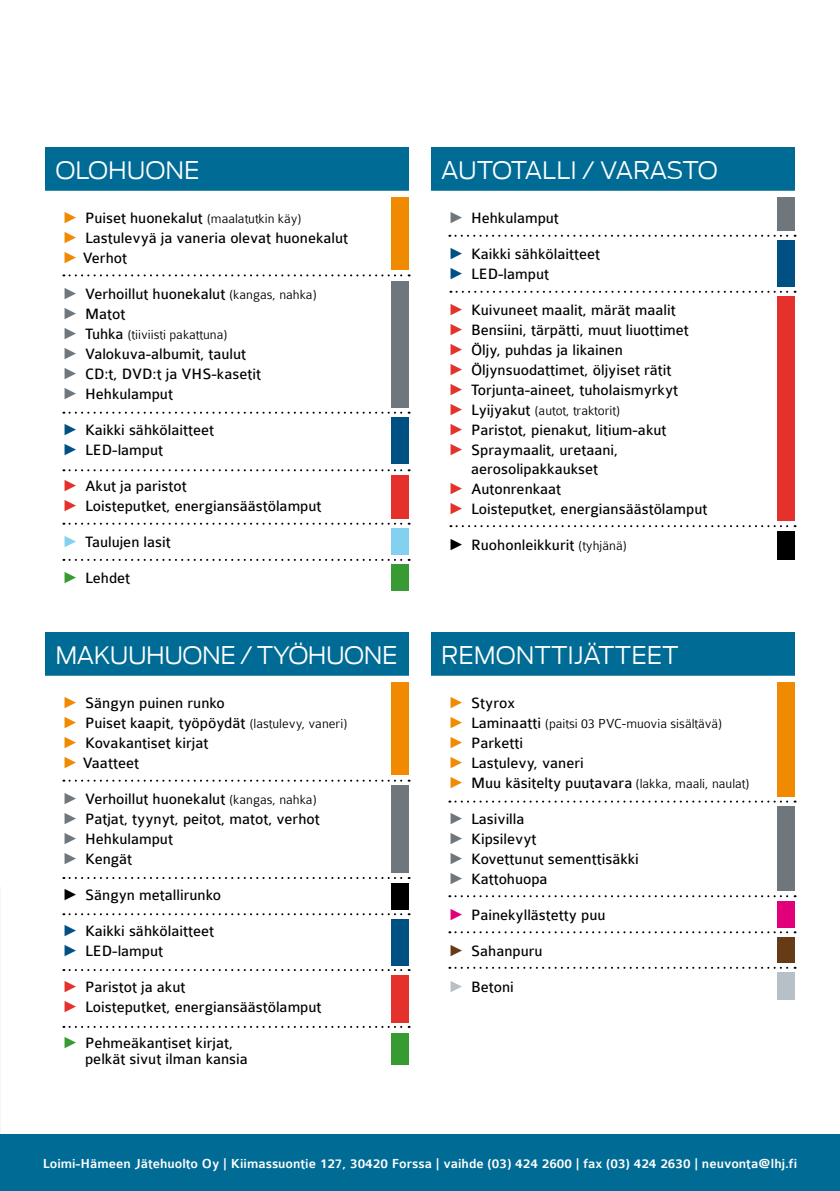
<style>
.page{position:relative;width:840px;height:1191px;background:#fff}
.page>*{position:absolute;margin:0;border:0;box-sizing:border-box;transform-origin:0 0}
.t1{font:300 24px "Antenna";letter-spacing:-.02em;color:#fff}
.t2{font:300 24px "Antenna";color:#fff}
.t3{font:16px/20px "Colaborate";color:#000}
.t4{font:500 14px "Colaborate";color:#fff}
.t5{font:300 14px "Colaborate";color:#000}
.s1{font-family:"Arial";color:#f08a00}
.s2{font-weight:300;font-size:14px}
.s3{font-family:"Arial";color:#6f777d}
.s4{font-family:"Arial";font-weight:400;font-size:16px;color:#6f777d}
.s5{font-weight:400;font-size:16px}
.s6{font-family:"Arial";color:#005084}
.s7{font-family:"Arial";color:#e4312b}
.s8{font-family:"Arial";color:#84d0f0}
.s9{font-family:"Arial";color:#389a32}
.s10{font-family:"Arial";font-weight:400;font-size:16px;color:#e4312b}
.s11{font-family:"Arial"}
.s12{font-family:"Arial";font-weight:400;font-size:16px;color:#f08a00}
.s13{font-family:"Arial";color:#e2007a}
.s14{font-family:"Arial";color:#673b15}
.s15{font-family:"Arial";color:#b6c0c6}
</style>
<div class="page">
<div style="left:45px;top:147px;width:363px;height:46px;background:#006c95"></div>
<div style="left:431px;top:147px;width:363px;height:46px;background:#006c95"></div>
<div style="left:431px;top:632px;width:363px;height:46px;background:#006c95"></div>
<div style="left:45px;top:632px;width:363px;height:46px;background:#006c95"></div>
<hr style="left:40px;top:191px;width:374px;height:4px;background:#fff">
<hr style="left:425px;top:191px;width:374px;height:4px;background:#fff">
<hr style="left:425px;top:676px;width:374px;height:4px;background:#fff">
<hr style="left:40px;top:676px;width:374px;height:4px;background:#fff">
<svg style="left:63px;top:274px;width:346px;height:2px"></svg>
<svg style="left:449px;top:235px;width:346px;height:2px"></svg>
<svg style="left:449px;top:800px;width:346px;height:2px"></svg>
<svg style="left:450px;top:291px;width:345px;height:2px"></svg>
<svg style="left:449px;top:895px;width:346px;height:2px"></svg>
<svg style="left:449px;top:931px;width:346px;height:2px"></svg>
<svg style="left:63px;top:779px;width:346px;height:2px"></svg>
<svg style="left:63px;top:412px;width:346px;height:2px"></svg>
<svg style="left:63px;top:877px;width:346px;height:2px"></svg>
<svg style="left:63px;top:469px;width:346px;height:2px"></svg>
<svg style="left:63px;top:913px;width:346px;height:2px"></svg>
<svg style="left:63px;top:523px;width:346px;height:2px"></svg>
<svg style="left:450px;top:525px;width:345px;height:2px"></svg>
<svg style="left:449px;top:966px;width:346px;height:2px"></svg>
<svg style="left:63px;top:969px;width:346px;height:2px"></svg>
<svg style="left:63px;top:1026px;width:346px;height:2px"></svg>
<svg style="left:63px;top:559px;width:346px;height:2px"></svg>
<div style="left:391px;top:198px;width:17px;height:72px;background:#f08a00"></div>
<div style="left:391px;top:682px;width:17px;height:93px;background:#f08a00"></div>
<div style="left:391px;top:281px;width:17px;height:127px;background:#6f777d"></div>
<div style="left:777px;top:198px;width:17px;height:33px;background:#6f777d"></div>
<div style="left:777px;top:682px;width:17px;height:114px;background:#f08a00"></div>
<div style="left:391px;top:785px;width:17px;height:87px;background:#6f777d"></div>
<div style="left:391px;top:417px;width:17px;height:47px;background:#005084"></div>
<div style="left:777px;top:241px;width:17px;height:46px;background:#005084"></div>
<div style="left:777px;top:901px;width:17px;height:26px;background:#e2007a"></div>
<div style="left:777px;top:937px;width:17px;height:26px;background:#673b15"></div>
<div style="left:391px;top:1033px;width:17px;height:31px;background:#389a32"></div>
<div style="left:777px;top:972px;width:17px;height:28px;background:#b6c0c6"></div>
<div style="left:391px;top:919px;width:17px;height:46px;background:#005084"></div>
<div style="left:391px;top:882px;width:17px;height:27px;background:#000"></div>
<div style="left:391px;top:475px;width:17px;height:44px;background:#e4312b"></div>
<div style="left:777px;top:297px;width:17px;height:224px;background:#e4312b"></div>
<div style="left:777px;top:806px;width:17px;height:85px;background:#6f777d"></div>
<div style="left:391px;top:975px;width:17px;height:47px;background:#e4312b"></div>
<div style="left:391px;top:528px;width:17px;height:27px;background:#84d0f0"></div>
<div style="left:777px;top:531px;width:17px;height:28px;background:#000"></div>
<div style="left:391px;top:565px;width:17px;height:26px;background:#389a32"></div>
<div style="left:0;top:1134px;width:839px;height:57px;background:#006c95"></div>
<h1 class="t2" style="left:55px;top:156px;width:146px">OLOHUONE</h1>
<h1 class="t1" style="left:441px;top:156px;width:278px">AUTOTALLI / VARASTO</h1>
<p class="t3" style="left:62px;top:208px;width:287px"><span class="s1">►</span> Puiset huonekalut <span class="s2">(maalatutkin käy)<br></span><span class="s1">►</span> Lastulevyä ja vaneria olevat huonekalut <span class="s1">►</span> Verhot</p>
<p class="t3" style="left:62px;top:284px;width:255px"><span class="s3">►</span> Verhoillut huonekalut <span class="s2">(kangas, nahka) </span><span class="s3">►</span> Matot</p>
<p class="t5" style="left:62px;top:327px;width:166px"><span class="s4">►</span> <span class="s5">Tuhka</span> (tiiviisti pakattuna)</p>
<p class="t3" style="left:62px;top:344px;width:200px"><span class="s3">►</span> Valokuva-albumit, taulut <span class="s3">►</span> CD:t, DVD:t ja VHS-kasetit <span class="s3">►</span> Hehkulamput</p>
<p class="t3" style="left:62px;top:420px;width:153px"><span class="s6">►</span> Kaikki sähkölaitteet <span class="s6">►</span> LED-lamput</p>
<p class="t3" style="left:62px;top:476px;width:260px"><span class="s7">►</span> Akut ja paristot<br><span class="s7">►</span> Loisteputket, energiansäästölamput</p>
<p class="t3" style="left:62px;top:532px;width:110px"><span class="s8">►</span> Taulujen lasit</p>
<p class="t3" style="left:62px;top:568px;width:69px"><span class="s9">►</span> Lehdet</p>
<p class="t3" style="left:448px;top:208px;width:112px"><span class="s3">►</span> Hehkulamput</p>
<p class="t3" style="left:448px;top:244px;width:153px"><span class="s6">►</span> Kaikki sähkölaitteet <span class="s6">►</span> LED-lamput</p>
<p class="t3" style="left:448px;top:300px;width:242px"><span class="s7">►</span> Kuivuneet maalit, märät maalit <span class="s7">►</span> Bensiini, tärpätti, muut liuottimet <span class="s7">►</span> Öljy, puhdas ja likainen<br><span class="s7">►</span> Öljynsuodattimet, öljyiset rätit <span class="s7">►</span> Torjunta-aineet, tuholaismyrkyt</p>
<p class="t5" style="left:448px;top:403px;width:173px"><span class="s10">►</span> <span class="s5">Lyijyakut</span> (autot, traktorit)</p>
<p class="t3" style="left:448px;top:420px;width:219px"><span class="s7">►</span> Paristot, pienakut, litium-akut</p>
<p class="t3" style="left:448px;top:440px;width:171px"><span class="s7">►</span> Spraymaalit, uretaani,</p>
<p class="t3" style="left:471px;top:459px;width:128px">aerosolipakkaukset</p>
<p class="t3" style="left:448px;top:479px;width:114px"><span class="s7">►</span> Autonrenkaat</p>
<p class="t3" style="left:448px;top:499px;width:260px"><span class="s7">►</span> Loisteputket, energiansäästölamput</p>
<p class="t3" style="left:448px;top:535px;width:180px"><span class="s11">►</span> Ruohonleikkurit <span class="s2">(tyhjänä)</span></p>
<h1 class="t1" style="left:55px;top:641px;width:343px">MAKUUHUONE / TYÖHUONE</h1>
<h1 class="t2" style="left:441px;top:641px;width:239px">REMONTTIJÄTTEET</h1>
<p class="t3" style="left:62px;top:692px;width:286px"><span class="s1">►</span> Sängyn puinen runko<br><span class="s1">►</span> Puiset kaapit, työpöydät <span class="s2">(lastulevy, vaneri) </span><span class="s1">►</span> Kovakantiset kirjat<br><span class="s1">►</span> Vaatteet</p>
<p class="t3" style="left:62px;top:788px;width:259px"><span class="s3">►</span> Verhoillut huonekalut <span class="s2">(kangas, nahka) </span><span class="s3">►</span> Patjat, tyynyt, peitot, matot, verhot <span class="s3">►</span> Hehkulamput<br><span class="s3">►</span> Kengät</p>
<p class="t3" style="left:62px;top:884px;width:160px"><span class="s11">►</span> Sängyn metallirunko</p>
<p class="t3" style="left:62px;top:920px;width:153px"><span class="s6">►</span> Kaikki sähkölaitteet <span class="s6">►</span> LED-lamput</p>
<p class="t3" style="left:62px;top:976px;width:260px"><span class="s7">►</span> Paristot ja akut<br><span class="s7">►</span> Loisteputket, energiansäästölamput</p>
<p class="t3" style="left:85px;top:1034px;width:164px;line-height:16px;text-indent:-23px"><span class="s9">►</span> Pehmeäkantiset kirjat, pelkät sivut ilman kansia</p>
<p class="t3" style="left:448px;top:692px;width:68px"><span class="s1">►</span> Styrox</p>
<p class="t5" style="left:448px;top:716px;width:275px"><span class="s12">►</span> <span class="s5">Laminaatti</span> (paitsi 03 PVC-muovia sisältävä)</p>
<p class="t3" style="left:448px;top:732px;width:302px"><span class="s1">►</span> Parketti<br><span class="s1">►</span> Lastulevy, vaneri<br><span class="s1">►</span> Muu käsitelty puutavara <span class="s2">(lakka, maali, naulat)</span></p>
<p class="t3" style="left:448px;top:808px;width:192px"><span class="s3">►</span> Lasivilla<br><span class="s3">►</span> Kipsilevyt<br><span class="s3">►</span> Kovettunut sementtisäkki <span class="s3">►</span> Kattohuopa</p>
<p class="t3" style="left:448px;top:904px;width:158px"><span class="s13">►</span> Painekyllästetty puu</p>
<p class="t3" style="left:448px;top:940px;width:96px"><span class="s14">►</span> Sahanpuru</p>
<p class="t3" style="left:448px;top:976px;width:67px"><span class="s15">►</span> Betoni</p>
<p class="t4" style="left:43px;top:1156px;width:755px">Loimi-Hämeen Jätehuolto Oy | Kiimassuontie 127, 30420 Forssa | vaihde (03) 424 2600 | fax (03) 424 2630 | neuvonta@lhj.fi</p>
</div>
